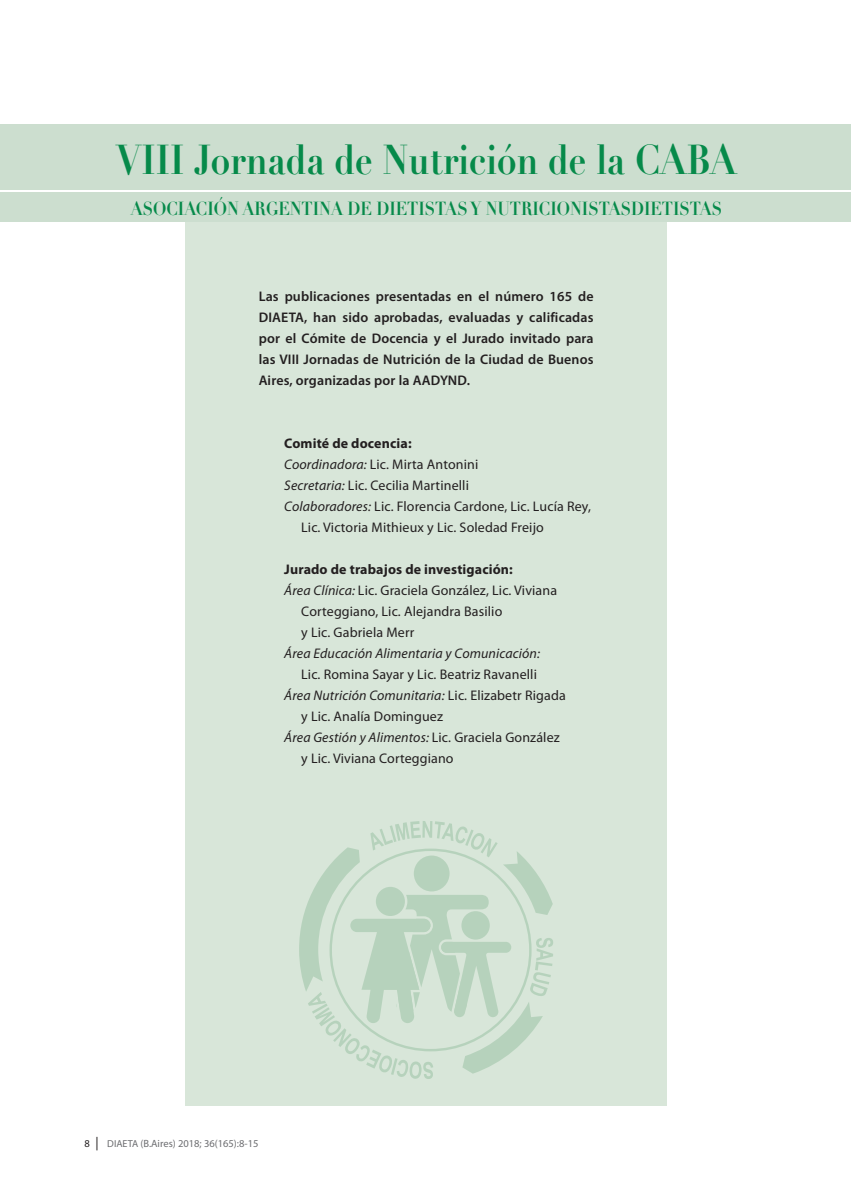
<style>
.page{position:relative;width:851px;height:1191px;background:#fff}
.page>*{position:absolute;margin:0;border:0;box-sizing:border-box;transform-origin:0 0}
.t1{font:700 41.1px "Didot LT Std";color:#068a4a;scale:.85 1}
.t2{font:700 18.75px "Didot LT Std";color:#068a4a;scale:.85 1}
.t3{font:13.95px "Myriad Pro";letter-spacing:.01em;color:#231f20}
.t4{font:600 13.95px/21px "Myriad Pro";letter-spacing:.01em;color:#231f20;text-align:justify}
.t5{font:italic 13.95px "Myriad Pro";letter-spacing:.01em;color:#231f20}
.t6{font:700 13.95px "Myriad Pro";letter-spacing:.01em;color:#231f20}
.t7{font:10.5px "Myriad Pro";color:#6c6d70}
.s1{font-style:italic}
.s2{font-style:normal}
.s3{color:#231f20}
.s4{font-size:13.5px;color:#231f20}
.s5{font-size:10.2px}
</style>
<div class="page">
<div style="left:185px;top:222px;width:481px;height:884px;background:#d8e6d9"></div>
<div style="left:0;top:124px;width:850px;height:66px;background:#ccdecf"></div>
<div style="left:0;top:193px;width:850px;height:29px;background:#ccdecf"></div>
<svg style="left:299px;top:821px;width:254px;height:258px"></svg>
<h1 class="t1" style="left:116px;top:134px;width:731px">VIII Jornada de Nutrición de la CABA</h1>
<h2 class="t2" style="left:131px;top:196px;width:697px">ASOCIACIÓN ARGENTINA DE DIETISTAS Y NUTRICIONISTASDIETISTAS</h2>
<p class="t4" style="left:259px;top:286px;width:336px">Las publicaciones presentadas en el número 165 de DIAETA, han sido aprobadas, evaluadas y calificadas por el Cómite de Docencia y el Jurado invitado para las VIII Jornadas de Nutrición de la Ciudad de Buenos Aires, organizadas por la AADYND.</p>
<p class="t6" style="left:284px;top:435px;width:129px">Comité de docencia:</p>
<p class="t3" style="left:284px;top:457px;width:195px"><span class="s1">Coordinadora:</span> Lic. Mirta Antonini</p>
<p class="t3" style="left:284px;top:478px;width:186px"><span class="s1">Secretaria:</span> Lic. Cecilia Martinelli</p>
<p class="t3" style="left:284px;top:499px;width:308px"><span class="s1">Colaboradores:</span> Lic. Florencia Cardone, Lic. Lucía Rey,</p>
<p class="t3" style="left:301px;top:519px;width:244px">Lic. Victoria Mithieux y Lic. Soledad Freijo</p>
<p class="t6" style="left:284px;top:561px;width:230px">Jurado de trabajos de investigación:</p>
<p class="t3" style="left:284px;top:582px;width:274px"><span class="s1">Área Clínica:</span> Lic. Graciela González, Lic. Viviana</p>
<p class="t3" style="left:301px;top:603px;width:202px">Corteggiano, Lic. Alejandra Basilio</p>
<p class="t3" style="left:301px;top:625px;width:115px">y Lic. Gabriela Merr</p>
<p class="t5" style="left:284px;top:646px;width:257px">Área Educación Alimentaria y Comunicación:</p>
<p class="t3" style="left:301px;top:667px;width:237px">Lic. Romina Sayar y Lic. Beatriz Ravanelli</p>
<p class="t5" style="left:284px;top:688px;width:283px">Área Nutrición Comunitaria: <span class="s2">Lic. Elizabetr Rigada</span></p>
<p class="t3" style="left:301px;top:709px;width:143px">y Lic. Analía Dominguez</p>
<p class="t5" style="left:284px;top:730px;width:277px">Área Gestión y Alimentos: <span class="s2">Lic. Graciela González</span></p>
<p class="t3" style="left:301px;top:751px;width:154px">y Lic. Viviana Corteggiano</p>
<p class="t7" style="left:84px;top:1137px;width:176px"><span class="s3">8</span> <span class="s4">|</span> <span class="s5">DIAETA</span> (B.Aires) 2018; 36(165):8-15</p>
</div>
